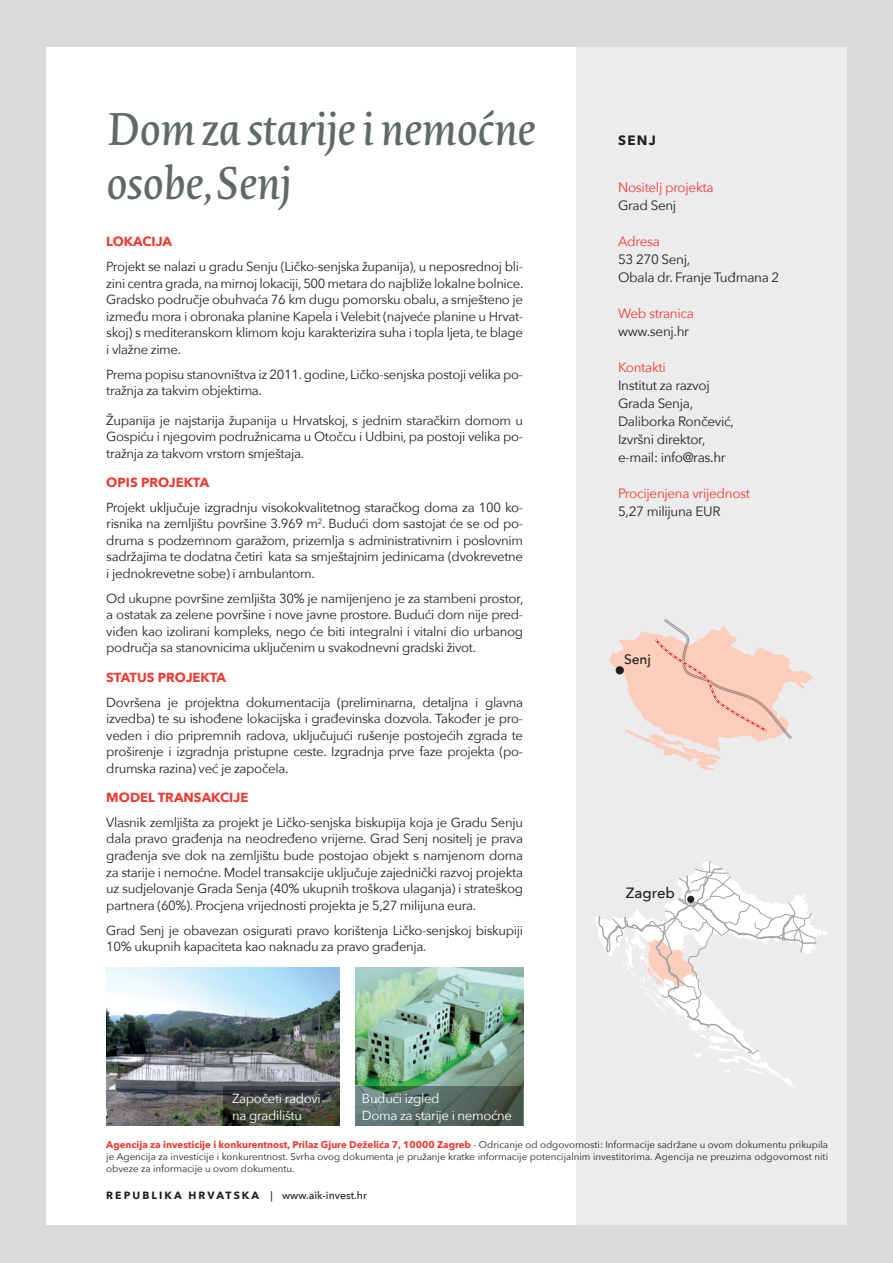
<style>
.page{position:relative;width:893px;height:1263px;background:#d9dadc}
.page>*{position:absolute;margin:0;border:0;box-sizing:border-box;transform-origin:0 0}
.Naslov_projekta{font:italic 45px/54px "Novel Pro";letter-spacing:-.02em;color:#60696a}
.t1{font:500 14.85px "Avenir Next";color:#231f20}
.t2{font:500 13.65px "Avenir Next";color:#231f20}
.Info_body{font:13.5px/18px "Avenir Next";letter-spacing:-.025em;color:#231f20}
.Info_body_RED{font:13.5px "Avenir Next";letter-spacing:-.025em;color:#ee3b32}
.Naselje{font:700 13.5px "Avenir Next";color:#231f20}
.Body{font:13.2px/16.5px "Avenir Next";letter-spacing:-.025em;color:#231f20;text-align:justify}
.Podnaslov_RED{font:13.2px/16.5px "Avenir Next";letter-spacing:-.025em;color:#231f20;text-align:justify}
.Body-2{font:13.2px/16.5px "Avenir Next";letter-spacing:-.025em;color:#fff}
.Podnaslov_RED-2{font:700 13.2px "Avenir Next";color:#ee3b32}
.t3{font:500 10.5px "Avenir Next";color:#231f20}
.t4{font:9.75px/11.7px "Avenir Next";color:#231f20;text-align:justify}
.s1{font-weight:700;color:#ee3b32}
.s2{font-weight:700}
</style>
<div class="page">
<div style="left:47px;top:47px;width:529px;height:1178px;background:#fff"></div>
<div style="left:576px;top:47px;width:270px;height:1178px;background:#ececee"></div>
<img style="left:355px;top:968px;width:168px;height:118px">
<img style="left:106px;top:968px;width:233px;height:158px">
<svg style="left:597px;top:861px;width:221px;height:228px"></svg>
<svg style="left:609px;top:619px;width:204px;height:151px"></svg>
<div style="left:616px;top:666px;width:8px;height:8px;background:#231f20;border-radius:50%"></div>
<svg style="left:223px;top:1086px;width:116px;height:40px;background:#3e423b"></svg>
<svg style="left:355px;top:1086px;width:168px;height:40px;background:#536961"></svg>
<p class="Naslov_projekta" style="left:106px;top:100px;width:431px">Dom za starije i nemoćne osobe, Senj</p>
<p class="Podnaslov_RED-2" style="left:106px;top:230px;width:67px">LOKACIJA</p>
<p class="Podnaslov_RED" style="left:106px;top:258px;width:419px">Projekt se nalazi u gradu Senju (Ličko-senjska županija), u neposrednoj bli&shy;zini centra grada, na mirnoj lokaciji, 500 metara do najbliže lokalne bolnice.<br>Gradsko područje obuhvaća 76 km dugu pomorsku obalu, a smješteno je između mora i obronaka planine Kapela i Velebit (najveće planine u Hrvat&shy;skoj) s mediteranskom klimom koju karakterizira suha i topla ljeta, te blage i vlažne zime.</p>
<p class="Podnaslov_RED" style="left:106px;top:365px;width:418px">Prema popisu stanovništva iz 2011. godine, Ličko-senjska postoji velika po&shy;tražnja za takvim objektima.</p>
<p class="Podnaslov_RED" style="left:106px;top:411px;width:418px">Županija je najstarija županija u Hrvatskoj, s jednim staračkim domom u Gospiću i njegovim podružnicama u Otočcu i Udbini, pa postoji velika po&shy;tražnja za takvom vrstom smještaja.</p>
<p class="Podnaslov_RED-2" style="left:106px;top:471px;width:105px">OPIS PROJEKTA</p>
<p class="Body" style="left:106px;top:498px;width:418px">Projekt uključuje izgradnju visokokvalitetnog staračkog doma za 100 ko&shy;risnika na zemljištu površine 3.969 m<sup>2</sup>. Budući dom sastojat će se od po&shy;druma s podzemnom garažom, prizemlja s administrativnim i poslovnim sadržajima te dodatna četiri kata sa smještajnim jedinicama (dvokrevetne i jednokrevetne sobe) i ambulantom.</p>
<p class="Body" style="left:106px;top:589px;width:419px">Od ukupne površine zemljišta 30% je namijenjeno je za stambeni prostor, a ostatak za zelene površine i nove javne prostore. Budući dom nije pred&shy;viđen kao izolirani kompleks, nego će biti integralni i vitalni dio urbanog područja sa stanovnicima uključenim u svakodnevni gradski život.</p>
<p class="Podnaslov_RED-2" style="left:106px;top:666px;width:121px">STATUS PROJEKTA</p>
<p class="Body" style="left:106px;top:693px;width:418px">Dovršena je projektna dokumentacija (preliminarna, detaljna i glavna izvedba) te su ishođene lokacijska i građevinska dozvola. Također je pro&shy;veden i dio pripremnih radova, uključujući rušenje postojećih zgrada te proširenje i izgradnja pristupne ceste. Izgradnja prve faze projekta (po&shy;drumska razina) već je započela.</p>
<p class="Podnaslov_RED-2" style="left:106px;top:786px;width:143px">MODEL TRANSAKCIJE</p>
<p class="Body" style="left:106px;top:813px;width:418px">Vlasnik zemljišta za projekt je Ličko-senjska biskupija koja je Gradu Senju dala pravo građenja na neodređeno vrijeme. Grad Senj nositelj je prava građenja sve dok na zemljištu bude postojao objekt s namjenom doma za starije i nemoćne. Model transakcije uključuje zajednički razvoj projekta uz sudjelovanje Grada Senja (40% ukupnih troškova ulaganja) i strateškog partnera (60%). Procjena vrijednosti projekta je 5,27 milijuna eura.</p>
<p class="Body" style="left:106px;top:921px;width:418px">Grad Senj je obavezan osigurati pravo korištenja Ličko-senjskoj biskupiji<br>10% ukupnih kapaciteta kao naknadu za pravo građenja.</p>
<p class="Naselje" style="left:618px;top:129px;width:40px">SENJ</p>
<p class="Info_body_RED" style="left:618px;top:176px;width:97px">Nositelj projekta</p>
<p class="Info_body" style="left:618px;top:196px;width:60px">Grad Senj</p>
<p class="Info_body_RED" style="left:618px;top:230px;width:43px">Adresa</p>
<p class="Info_body" style="left:618px;top:250px;width:74px">53 270 Senj,</p>
<p class="Info_body" style="left:618px;top:268px;width:163px">Obala dr. Franje Tuđmana 2</p>
<p class="Info_body_RED" style="left:618px;top:302px;width:77px">Web stranica</p>
<p class="Info_body" style="left:618px;top:322px;width:73px">www.senj.hr</p>
<p class="Info_body_RED" style="left:618px;top:356px;width:49px">Kontakti</p>
<p class="Info_body" style="left:618px;top:376px;width:93px">Institut za razvoj<br>Grada Senja,</p>
<p class="Info_body" style="left:618px;top:412px;width:117px">Daliborka Rončević,<br>Izvršni direktor, e-mail: info@ras.hr</p>
<p class="Info_body_RED" style="left:618px;top:482px;width:134px">Procijenjena vrijednost</p>
<p class="Info_body" style="left:618px;top:502px;width:104px">5,27 milijuna EUR</p>
<p class="t2" style="left:624px;top:648px;width:29px">Senj</p>
<p class="t1" style="left:626px;top:880px;width:50px">Zagreb</p>
<p class="Body-2" style="left:232px;top:1090px;width:90px">Započeti radovi na gradilištu</p>
<p class="Body-2" style="left:362px;top:1090px;width:152px">Budući izgled<br>Doma za starije i nemoćne</p>
<p class="t4" style="left:106px;top:1138px;width:723px"><span class="s1">Agencija za investicije i konkurentnost, Prilaz Gjure Deželića 7, 10000 Zagreb</span> - Odricanje od odgovornosti: Informacije sadržane u ovom dokumentu prikupila je Agencija za investicije i konkurentnost. Svrha ovog dokumenta je pružanje kratke informacije potencijalnim investitorima. Agencija ne preuzima odgovornost niti obveze za informacije u ovom dokumentu.</p>
<p class="t3" style="left:106px;top:1186px;width:262px"><span class="s2">R E P U B L I KA H R VAT S KA</span> | www.aik-invest.hr</p>
</div>
